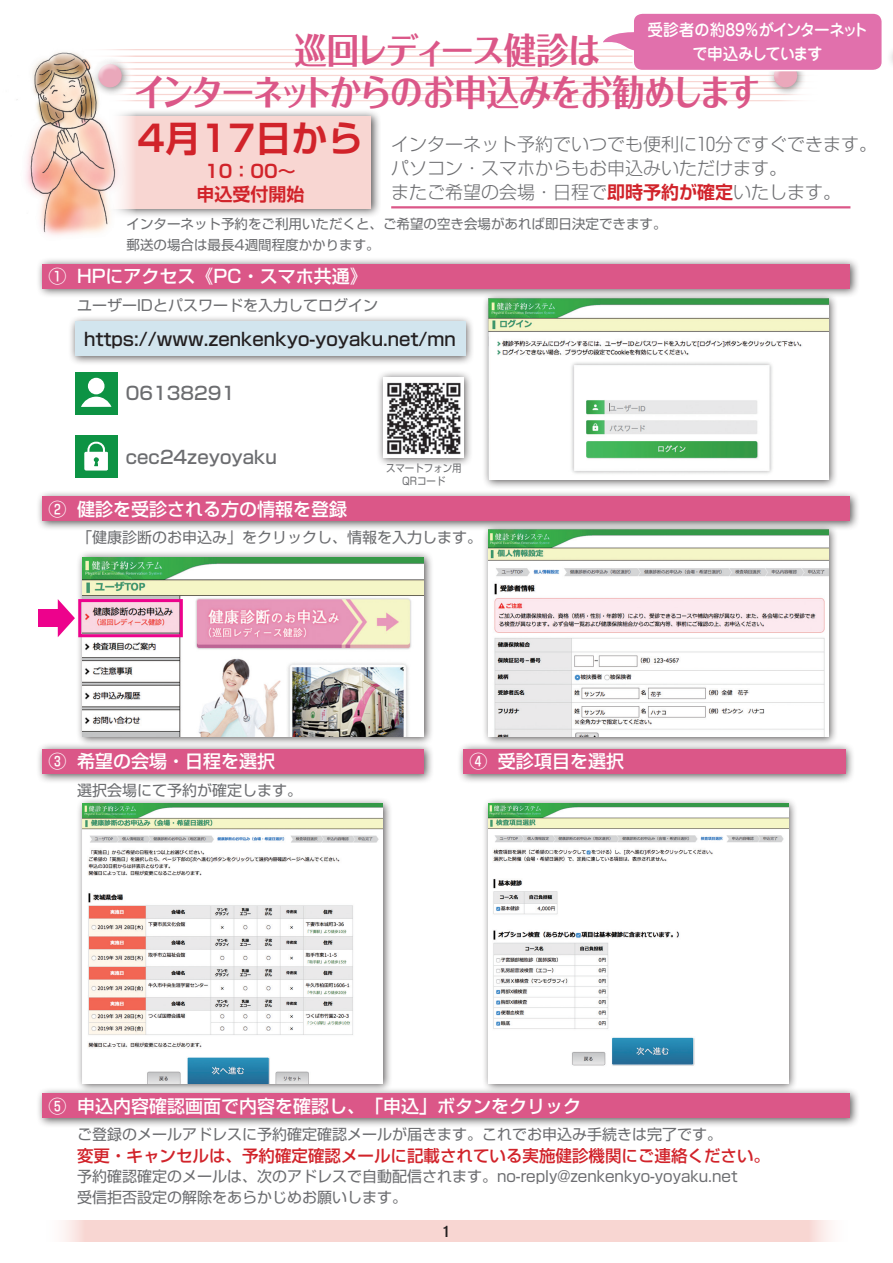
<style>
.page{position:relative;width:893px;height:1263px;background:#fff}
.page>*{position:absolute;margin:0;border:0;box-sizing:border-box;transform-origin:0 0}
.t1{font:700 36px/42px "Folk Pro";letter-spacing:-.07em;color:#db5788;text-align:center;scale:.9 1}
.t2{font:700 36px "Shin Go Pro De";color:#d1232a}
.t3{font:500 18px "Shin Go Pro";color:#fff}
.t4{font:300 18px/24px "Shin Go Pro";color:#6c6d70}
.t5{font:500 18px "Shin Go Pro";color:#231f20}
.t6{font:500 18px "Shin Go Pro";color:#6c6d70}
.t7{font:700 18px/22.5px "Shin Go Pro De";color:#d1232a;text-align:center}
.t8{font:500 16.5px "Shin Go Pro";color:#d1232a}
.t9{font:500 16.5px/24px "Jun 34 Pro";letter-spacing:-.075em;color:#fff;text-align:center;scale:.95 1}
.t10{font:15px/21px "Shin Go Pro";color:#6c6d70}
.t11{font:500 15px "Kakumin Pro";color:#231f20}
.t12{font:13.5px/21px "Shin Go Pro";color:#6c6d70}
.t13{font:10.5px/13.5px "Shin Go Pro";color:#6c6d70;text-align:center;scale:.9 1}
.s1{font-family:"Shin Go Pro De";font-weight:700;color:#d1232a}
</style>
<div class="page">
<div style="left:43px;top:1220px;width:807px;height:22px;background:#f8d6d2"></div>
<div style="left:36px;top:109px;width:345px;height:109px;background:#231f20;opacity:.75"></div>
<div style="left:43px;top:116px;width:328px;height:92px;background:#f8d6d2"></div>
<div style="left:887px;top:46px;width:6px;height:24px;background:#fbfbfb"></div>
<div style="left:36px;top:257px;width:824px;height:41px;background:#231f20;opacity:.75"></div>
<div style="left:43px;top:264px;width:807px;height:25px;background:#db5788"></div>
<div style="left:36px;top:490px;width:824px;height:41px;background:#231f20;opacity:.75"></div>
<div style="left:43px;top:496px;width:807px;height:25px;background:#db5788"></div>
<div style="left:36px;top:742px;width:398px;height:42px;background:#231f20;opacity:.75"></div>
<div style="left:43px;top:749px;width:381px;height:25px;background:#db5788"></div>
<div style="left:36px;top:1087px;width:824px;height:41px;background:#231f20;opacity:.75"></div>
<div style="left:43px;top:1093px;width:807px;height:25px;background:#db5788"></div>
<div style="left:457px;top:742px;width:398px;height:42px;background:#231f20;opacity:.75"></div>
<div style="left:463px;top:749px;width:383px;height:25px;background:#db5788"></div>
<hr style="left:78px;top:49px;width:743px;height:2px;background:#f8d6d2">
<hr style="left:78px;top:55px;width:743px;height:2px;background:#f8d6d2">
<hr style="left:78px;top:62px;width:743px;height:1px;background:#f8d6d2">
<hr style="left:78px;top:68px;width:743px;height:2px;background:#f8d6d2">
<hr style="left:78px;top:75px;width:743px;height:1px;background:#f8d6d2">
<hr style="left:78px;top:81px;width:743px;height:1px;background:#f8d6d2">
<hr style="left:78px;top:87px;width:743px;height:2px;background:#f8d6d2">
<hr style="left:78px;top:94px;width:743px;height:1px;background:#f8d6d2">
<hr style="left:78px;top:100px;width:743px;height:2px;background:#f8d6d2">
<div style="left:767px;top:58px;width:40px;height:39px;background:#231f20;opacity:.58"></div>
<div style="left:769px;top:59px;width:31px;height:25px;background:#fff;opacity:.75"></div>
<div style="left:771px;top:67px;width:32px;height:26px;background:#fff;opacity:.75"></div>
<img style="left:16px;top:49px;width:120px;height:187px">
<div style="left:482px;top:292px;width:357px;height:197px;background:#231f20;opacity:.75"></div>
<img style="left:488px;top:299px;width:341px;height:180px">
<div style="left:482px;top:523px;width:357px;height:223px;background:#231f20;opacity:.75"></div>
<img style="left:488px;top:530px;width:341px;height:206px">
<div style="left:76px;top:550px;width:358px;height:196px;background:#231f20;opacity:.75"></div>
<img style="left:83px;top:557px;width:341px;height:179px">
<div style="left:76px;top:797px;width:317px;height:296px;background:#231f20;opacity:.75"></div>
<img style="left:83px;top:804px;width:300px;height:279px">
<div style="left:482px;top:797px;width:316px;height:296px;background:#231f20;opacity:.75"></div>
<img style="left:488px;top:804px;width:300px;height:279px">
<hr style="left:391px;top:206px;width:459px;height:2px;background:#db5788">
<div style="left:78px;top:599px;width:105px;height:38px;border:3px solid #ed028c"></div>
<div style="left:38px;top:610px;width:26px;height:17px;background:#ed028c"></div>
<svg style="left:58px;top:599px;width:17px;height:38px"></svg>
<div style="left:92px;top:58px;width:39px;height:39px;background:#231f20;opacity:.58"></div>
<div style="left:93px;top:59px;width:31px;height:25px;background:#fff;opacity:.75"></div>
<div style="left:96px;top:67px;width:31px;height:26px;background:#fff;opacity:.75"></div>
<svg style="left:600px;top:13px;width:282px;height:59px;background:#e584b7"></svg>
<div style="left:68px;top:315px;width:407px;height:51px;background:#231f20;opacity:.75"></div>
<div style="left:75px;top:322px;width:390px;height:34px;background:#d2e5ee"></div>
<div style="left:376px;top:370px;width:97px;height:97px;background:#231f20;opacity:.75"></div>
<div style="left:383px;top:377px;width:80px;height:80px;background:#fff"></div>
<img style="left:387px;top:382px;width:74px;height:73px">
<div style="left:75px;top:436px;width:42px;height:42px;background:#0d9344"></div>
<svg style="left:85px;top:442px;width:23px;height:28px"></svg>
<div style="left:75px;top:372px;width:42px;height:43px;background:#0d9344"></div>
<div style="left:88px;top:378px;width:17px;height:16px;background:#fff;border-radius:50%"></div>
<svg style="left:81px;top:397px;width:30px;height:10px"></svg>
<p class="t9" style="left:647px;top:16px;width:234px">受診者の約89％がインターネットで申込みしています</p>
<h1 class="t1" style="left:134px;top:24px;width:698px">巡回レディース健診は<br>インターネットからのお申込みをお勧めします</h1>
<p class="t4" style="left:391px;top:130px;width:487px">インターネット予約でいつでも便利に10分ですぐできます。パソコン・スマホからもお申込みいただけます。<br>またご希望の会場・日程で<span class="s1">即時予約が確定</span>いたします。</p>
<h1 class="t2" style="left:138px;top:109px;width:227px">4月17日から</h1>
<p class="t7" style="left:197px;top:158px;width:109px">10：00〜申込受付開始</p>
<p class="t12" style="left:126px;top:212px;width:542px">インターネット予約をご利用いただくと、ご希望の空き会場があれば即日決定できます。郵送の場合は最長4週間程度かかります。</p>
<p class="t3" style="left:49px;top:262px;width:321px">① HPにアクセス《PC・スマホ共通》</p>
<p class="t10" style="left:77px;top:292px;width:303px">ユーザーIDとパスワードを入力してログイン</p>
<p class="t5" style="left:84px;top:324px;width:373px">https://www.zenkenkyo-yoyaku.net/mn</p>
<p class="t6" style="left:126px;top:379px;width:111px">06138291</p>
<p class="t6" style="left:126px;top:442px;width:152px">cec24zeyoyaku</p>
<p class="t13" style="left:386px;top:460px;width:85px">スマートフォン用<br>QRコード</p>
<p class="t3" style="left:49px;top:494px;width:300px">② 健診を受診される方の情報を登録</p>
<p class="t10" style="left:77px;top:525px;width:407px">「健康診断のお申込み」をクリックし、情報を入力します。</p>
<p class="t3" style="left:49px;top:747px;width:228px">③ 希望の会場・日程を選択</p>
<p class="t10" style="left:77px;top:778px;width:227px">選択会場にて予約が確定します。</p>
<p class="t3" style="left:469px;top:747px;width:156px">④ 受診項目を選択</p>
<p class="t3" style="left:49px;top:1091px;width:534px">⑤ 申込内容確認画面で内容を確認し、「申込」ボタンをクリック</p>
<p class="t10" style="left:77px;top:1122px;width:647px">ご登録のメールアドレスに予約確定確認メールが届きます。これでお申込み手続きは完了です。</p>
<p class="t8" style="left:77px;top:1143px;width:694px">変更・キャンセルは、予約確定確認メールに記載されている実施健診機関にご連絡ください。</p>
<p class="t10" style="left:77px;top:1164px;width:662px">予約確認確定のメールは、次のアドレスで自動配信されます。no-reply@zenkenkyo-yoyaku.net受信拒否設定の解除をあらかじめお願いします。</p>
<p class="t11" style="left:441px;top:1219px;width:12px">1</p>
</div>
